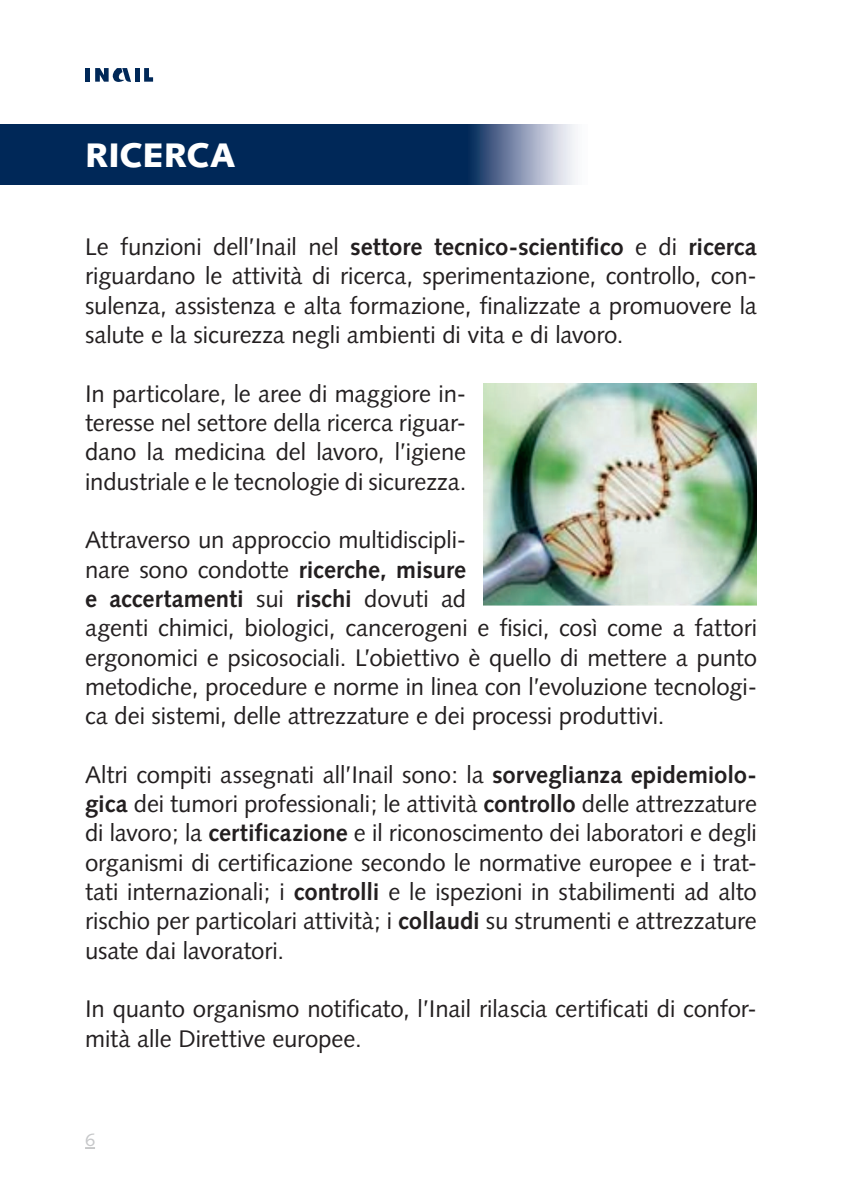
<style>
.page{position:relative;width:842px;height:1191px;background:#fff}
.page>*{position:absolute;margin:0;border:0;box-sizing:border-box;transform-origin:0 0}
.t1{font:34px "Syntax HAIAAF";color:#fff}
.t2{font:24px/29.2px "Syntax HAIAAE";letter-spacing:-.005em;color:#231f20;text-align:justify}
.t3{font:24px "Synta HAIAAD";color:#231f20}
.t4{font:18px "Syntax HAIAAE";color:#c7c8ca}
.s1{font-family:"Syntax HAIAAE"}
.s2{font-family:"Synta HAIAAD"}
</style>
<div class="page">
<div style="left:85px;top:68px;width:5px;height:14px;background:#002858"></div>
<hr style="left:135px;top:68px;width:4px;height:14px;background:#002858">
<svg style="left:144px;top:68px;width:9px;height:14px"></svg>
<svg style="left:95px;top:68px;width:36px;height:14px"></svg>
<img style="left:0;top:125px;width:575px;height:59px">
<img style="left:483px;top:383px;width:274px;height:223px">
<h1 class="t1" style="left:85px;top:142px;width:152px">RICERCA</h1>
<p class="t3" style="left:85px;top:237px;width:673px"><span class="s1">Le funzioni dell’Inail nel</span> settore tecnico-scientifico <span class="s1">e di</span> ricerca</p>
<p class="t2" style="left:85px;top:264px;width:673px">riguardano le attività di ricerca, sperimentazione, controllo, con&shy;sulenza, assistenza e alta formazione, finalizzate a promuovere la salute e la sicurezza negli ambienti di vita e di lavoro.</p>
<p class="t2" style="left:85px;top:381px;width:383px">In particolare, le aree di maggiore in&shy;teresse nel settore della ricerca riguar&shy;dano la medicina del lavoro, l’igiene industriale e le tecnologie di sicurezza.</p>
<p class="t2" style="left:85px;top:527px;width:383px">Attraverso un approccio multidiscipli&shy;nare sono condotte <span class="s2">ricerche, misure</span></p>
<p class="t3" style="left:85px;top:589px;width:383px">e accertamenti <span class="s1">sui</span> rischi <span class="s1">dovuti ad</span></p>
<p class="t2" style="left:85px;top:615px;width:674px">agenti chimici, biologici, cancerogeni e fisici, così come a fattori ergonomici e psicosociali. L’obiettivo è quello di mettere a punto metodiche, procedure e norme in linea con l’evoluzione tecnologi&shy;ca dei sistemi, delle attrezzature e dei processi produttivi.</p>
<p class="t2" style="left:85px;top:762px;width:673px">Altri compiti assegnati all’Inail sono: la <span class="s2">sorveglianza epidemiolo&shy;gica</span> dei tumori professionali; le attività <span class="s2">controllo</span> delle attrezzature di lavoro; la <span class="s2">certificazione</span> e il riconoscimento dei laboratori e degli organismi di certificazione secondo le normative europee e i trat&shy;tati internazionali; i <span class="s2">controlli</span> e le ispezioni in stabilimenti ad alto rischio per particolari attività; i <span class="s2">collaudi</span> su strumenti e attrezzature usate dai lavoratori.</p>
<p class="t2" style="left:85px;top:996px;width:673px">In quanto organismo notificato, l’Inail rilascia certificati di confor&shy;mità alle Direttive europee.</p>
<p class="t4" style="left:85px;top:1132px;width:12px">6</p>
</div>
